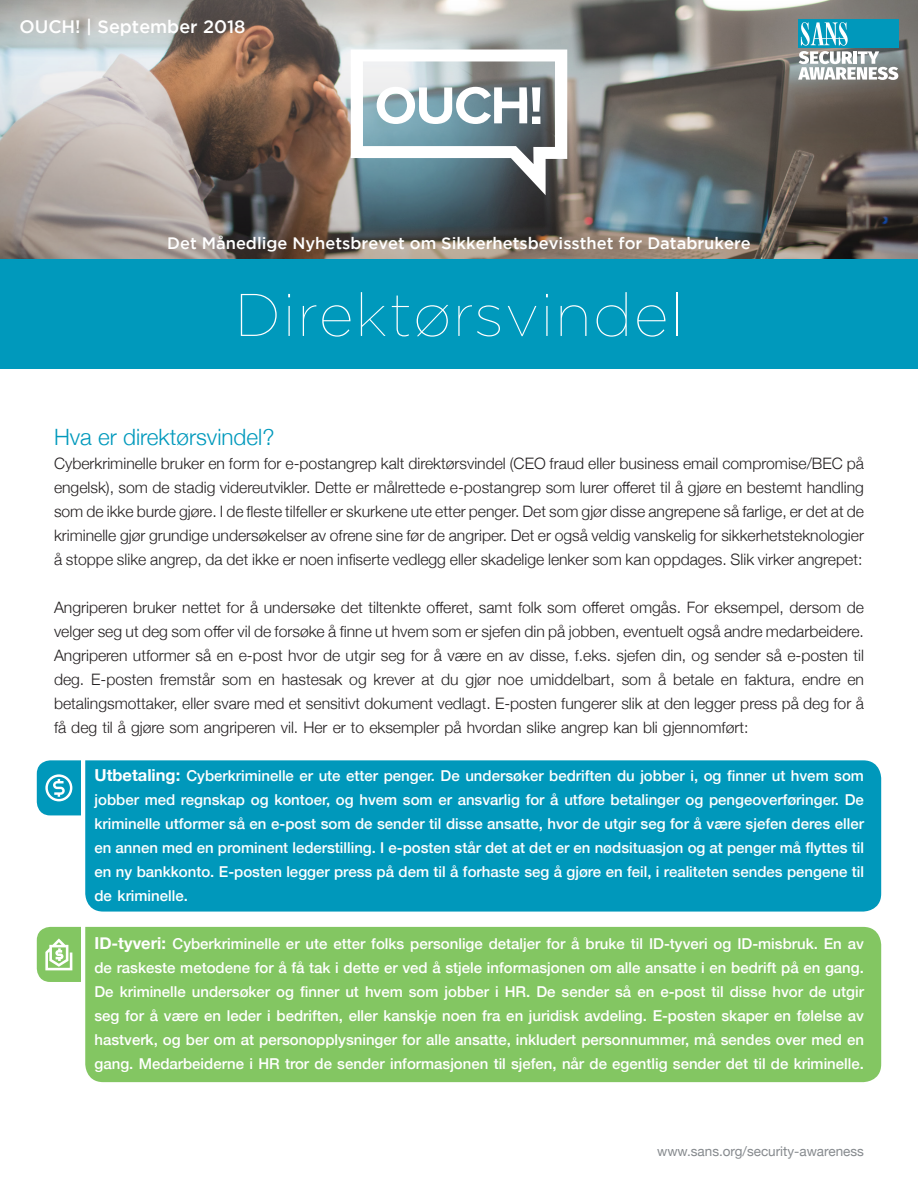
<style>
.page{position:relative;width:918px;height:1188px;background:#fff}
.page>*{position:absolute;margin:0;border:0;box-sizing:border-box;transform-origin:0 0}
.t1{font:100 60px "Gotham";letter-spacing:.025em;color:#fff}
.MainText{font:300 22.5px "Helvetica Neue";color:#0099bc}
.t2{font:500 18px "Gotham";color:#fff}
.t3{font:500 16.5px "Gotham";color:#fff}
.MainText-2{font:300 15.75px/24px "Helvetica Neue";color:#231f20;text-align:justify}
.indents{font:500 15px/24px "Helvetica Neue";color:#fff;text-align:justify}
.t4{font:13.5px "Helvetica Neue";color:#868a8e}
.s1{font-weight:700;font-size:16.5px}
</style>
<div class="page">
<div style="left:85px;top:760px;width:796px;height:152px;background:#0098bb"></div>
<div style="left:85px;top:927px;width:796px;height:155px;background:#83c662"></div>
<img style="left:0;top:0;width:918px;height:259px">
<div style="left:0;top:259px;width:918px;height:110px;background:#0099bc"></div>
<svg style="left:351px;top:50px;width:216px;height:145px"></svg>
<div style="left:798px;top:19px;width:100px;height:29px;background:#0098bb"></div>
<svg style="left:798px;top:22px;width:100px;height:58px"></svg>
<svg style="left:37px;top:760px;width:44px;height:55px;background:#26a7c5"></svg>
<svg style="left:37px;top:927px;width:44px;height:55px"></svg>
<p class="t2" style="left:19px;top:16px;width:228px">OUCH! | September 2018</p>
<p class="t3" style="left:167px;top:233px;width:585px">Det Månedlige Nyhetsbrevet om Sikkerhetsbevissthet for Databrukere</p>
<p class="t1" style="left:235px;top:283px;width:450px">Direktørsvindel</p>
<p class="MainText" style="left:54px;top:419px;width:222px">Hva er direktørsvindel?</p>
<p class="MainText-2" style="left:54px;top:450px;width:812px">Cyberkriminelle bruker en form for -e postangrep kalt direktørsvindel (CEO fraud eller business email compromise/BEC på engelsk ,) som de stadig videreutvikler. Dette er målrettede -e postangrep som lurer offeret til å gjøre en bestemt handling som de ikke burde gjøre I. de fleste tilfeller er skurkene ute etter penger. Det som gjør disse angrepene så farlige, er det at de kriminelle gjør grundige undersøkelser av ofrene sine før de angriper. Det er også veldig vanskelig for sikkerhetsteknologier å stoppe slike angrep, da det ikke er noen infiserte vedlegg eller skadelige lenker som kan oppdages. Slik virker angrepet:</p>
<p class="MainText-2" style="left:54px;top:594px;width:812px">Angriperen bruker nettet for å undersøke det tiltenkte offeret, samt folk som offeret omgås. For eksempel, dersom de velger seg ut deg som offer vil de forsøke å finne ut hvem som er sjefen din på jobben, eventuelt også andre medarbeidere.<br>Angriperen utformer så en -e post hvor de utgir seg for å være en av disse .f, eks. sjefen din, og sender så -e posten til deg -E. posten fremstår som en hastesak og krever at du gjør noe umiddelbart, som å betale en faktura, endre en betalingsmottaker, eller svare med et sensitivt dokument vedlagt -E. posten fungerer slik at den legger press på deg for å få deg til å gjøre som angriperen vil. Her er to eksempler på hvordan slike angrep kan bli gjennomført:</p>
<p class="indents" style="left:94px;top:763px;width:771px"><span class="s1">Utbetaling:</span> Cyberkriminelle er ute etter penger. De undersøker bedriften du jobber ,i og finner ut hvem som jobber med regnskap og kontoer, og hvem som er ansvarlig for å utføre betalinger og pengeoverføringer. De kriminelle utformer så en -e post som de sender til disse ansatte, hvor de utgir seg for å være sjefen deres eller en annen med en prominent lederstilling -eI. posten står det at det er en nødsituasjon og at penger må flyttes til en ny bankkonto E. -posten legger press på dem til å forhaste seg å gjøre en feil i, realiteten sendes pengene til de kriminelle.</p>
<p class="indents" style="left:94px;top:931px;width:771px"><span class="s1">ID-tyveri:</span> Cyberkriminelle er ute etter folks personlige detaljer for å bruke til ID-tyveri og ID-misbruk. En av de raskeste metodene for å få tak i dette er ved å stjele informasjonen om alle ansatte i en bedrift på en gang.<br>De kriminelle undersøker og finner ut hvem som jobber i HR. De sender så en -e post til disse hvor de utgir seg for å være en leder i bedriften, eller kanskje noen fra en juridisk avdeling E. -posten skaper en følelse av hastverk, og ber om at personopplysninger for alle ansatte, inkludert personnummer, må sendes over med en gang. Medarbeiderne i HR tror de sender informasjonen til sjefen, når de egentlig sender det til de kriminelle.</p>
<p class="t4" style="left:657px;top:1142px;width:208px">www.sans.org/security-awareness</p>
</div>
